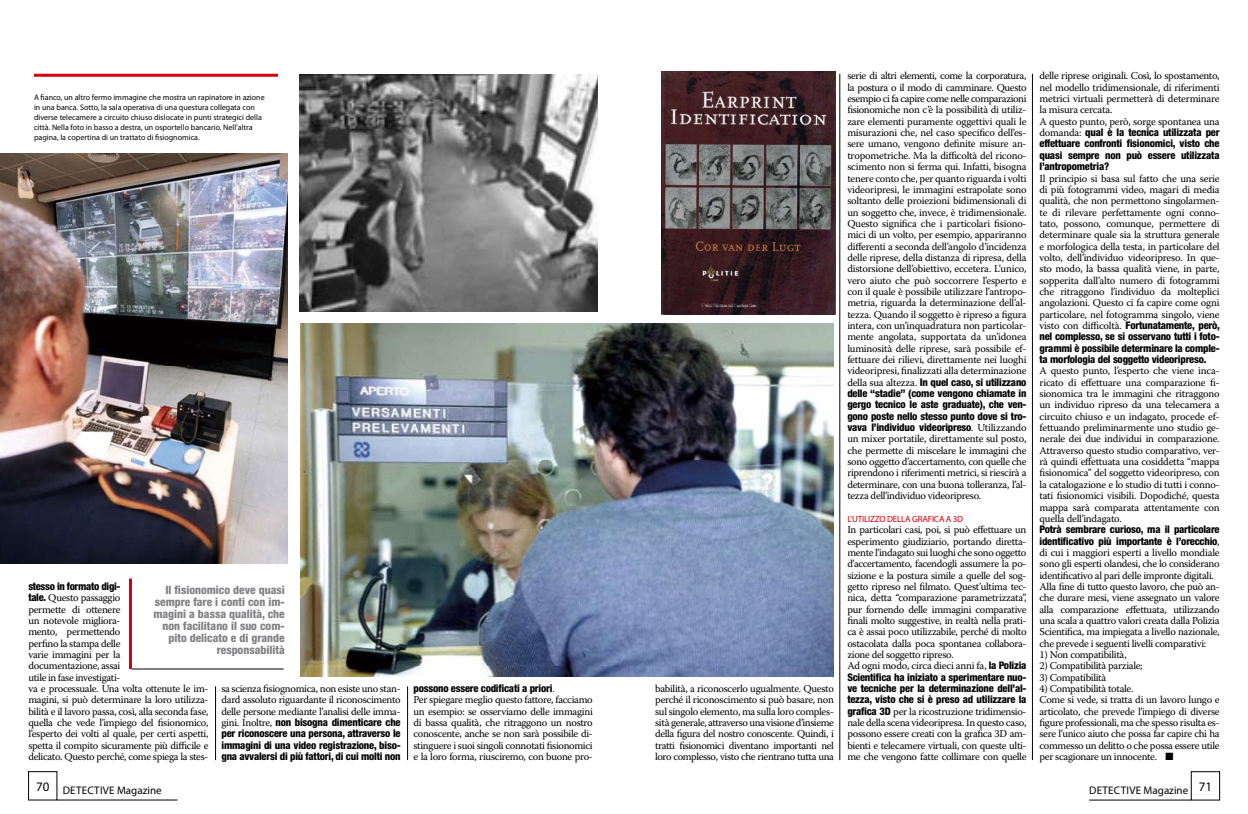
<style>
.page{position:relative;width:1248px;height:814px;background:#fff}
.page>*{position:absolute;margin:0;border:0;box-sizing:border-box;transform-origin:0 0}
.t1{font:800 condensed 11.5px/12px "Helvetica Neue";color:#817f84;text-align:right}
.t2{font:11px "Myriad Pro";letter-spacing:.02em;color:#000}
.t3{font:10.5px/11.3px "Warnock Pro";letter-spacing:-.03em;color:#000;text-align:justify}
.t4{font:800 condensed 10.5px/11.3px "Helvetica Neue";letter-spacing:-.02em;color:#000;text-align:justify}
.t5{font:9px "Myriad Pro";letter-spacing:-.02em;color:#d1010e}
.t6{font:8px/10px "Myriad Pro";color:#000}
.s1{font-family:"Helvetica Neue";font-weight:800;font-stretch:condensed}
.s2{font-family:"Warnock Pro";font-weight:400;font-stretch:normal}
</style>
<div class="page">
<div style="left:28px;top:771px;width:29px;height:29px;border:1px solid #000"></div>
<hr style="left:57px;top:799px;width:120px;height:1px;background:#000">
<div style="left:1190px;top:771px;width:29px;height:29px;border:1px solid #000"></div>
<hr style="left:1089px;top:799px;width:102px;height:1px;background:#000">
<img style="left:0;top:153px;width:287px;height:410px">
<hr style="left:215px;top:686px;width:1px;height:74px;background:#000">
<hr style="left:839px;top:74px;width:1px;height:686px;background:#000">
<hr style="left:1032px;top:74px;width:1px;height:686px;background:#000">
<hr style="left:407px;top:686px;width:1px;height:74px;background:#000">
<img style="left:300px;top:323px;width:533px;height:353px">
<img style="left:299px;top:74px;width:298px;height:238px">
<hr style="left:34px;top:74px;width:244px;height:3px;background:#d1010e">
<hr style="left:129px;top:578px;width:3px;height:91px;background:#d1010e">
<hr style="left:132px;top:668px;width:151px;height:1px;background:#000">
<img style="left:662px;top:71px;width:173px;height:244px">
<p class="t6" style="left:34px;top:92px;width:232px">A fianco, un altro fermo immagine che mostra un rapinatore in azione in una banca. Sotto, la sala operativa di una questura collegata con diverse telecamere a circuito chiuso dislocate in punti strategici della città. Nella foto in basso a destra, un osportello bancario. Nell’altra pagina, la copertina di un trattato di fisiognomica.</p>
<p class="t4" style="left:28px;top:580px;width:94px">stesso in formato digi-</p>
<p class="t3" style="left:28px;top:592px;width:182px;text-align:left"><span class="s1">tale.</span> Questo passaggio<br>permette di ottenere<br>un notevole migliora-<br>mento, permettendo<br>perfino la stampa delle<br>varie immagini per la<br>documentazione, assai<br>utile in fase investigati-<br>va e processuale. Una volta ottenute le im&shy;magini, si può determinare la loro utilizza&shy;bilità e il lavoro passa, così, alla seconda fase, quella che vede l’impiego del fisionomico, l’esperto dei volti al quale, per certi aspetti, spetta il compito sicuramente più difficile e delicato. Questo perché, come spiega la stes-</p>
<p class="t1" style="left:153px;top:583px;width:133px">Il fisionomico deve quasi sempre fare i conti con im&shy;magini a bassa qualità, che non facilitano il suo com&shy;pito delicato e di grande responsabilità</p>
<p class="t3" style="left:221px;top:682px;width:181px">sa scienza fisiognomica, non esiste uno stan&shy;dard assoluto riguardante il riconoscimento delle persone mediante l’analisi delle imma-</p>
<p class="t4" style="left:221px;top:716px;width:181px"><span class="s2">gini. Inoltre,</span> non bisogna dimenticare che per riconoscere una persona, attraverso le immagini di una video registrazione, biso&shy;gna avvalersi di più fattori, di cui molti non</p>
<p class="t4" style="left:413px;top:682px;width:143px">possono essere codificati a priori<span class="s2">.</span></p>
<p class="t3" style="left:413px;top:694px;width:181px">Per spiegare meglio questo fattore, facciamo un esempio: se osserviamo delle immagini di bassa qualità, che ritraggono un nostro conoscente, anche se non sarà possibile di&shy;stinguere i suoi singoli connotati fisionomici e la loro forma, riusciremo, con buone pro-</p>
<p class="t3" style="left:655px;top:682px;width:180px">babilità, a riconoscerlo ugualmente. Questo perché il riconoscimento si può basare, non sul singolo elemento, ma sulla loro comples&shy;sità generale, attraverso una visione d’insieme della figura del nostro conoscente. Quindi, i tratti fisionomici diventano importanti nel loro complesso, visto che rientrano tutta una</p>
<p class="t3" style="left:847px;top:70px;width:181px">serie di altri elementi, come la corporatura, la postura o il modo di camminare. Questo esempio ci fa capire come nelle comparazioni fisionomiche non c’è la possibilità di utiliz&shy;zare elementi puramente oggettivi quali le misurazioni che, nel caso specifico dell’es&shy;sere umano, vengono definite misure an&shy;tropometriche. Ma la difficoltà del ricono&shy;scimento non si ferma qui. Infatti, bisogna tenere conto che, per quanto riguarda i volti videoripresi, le immagini estrapolate sono soltanto delle proiezioni bidimensionali di un soggetto che, invece, è tridimensionale.<br>Questo significa che i particolari fisiono&shy;mici di un volto, per esempio, appariranno differenti a seconda dell’angolo d’incidenza delle riprese, della distanza di ripresa, della distorsione dell’obiettivo, eccetera. L’unico, vero aiuto che può soccorrere l’esperto e con il quale è possibile utilizzare l’antropo&shy;metria, riguarda la determinazione dell’al&shy;tezza. Quando il soggetto è ripreso a figura intera, con un’inquadratura non particolar&shy;mente angolata, supportata da un’idonea luminosità delle riprese, sarà possibile ef&shy;fettuare dei rilievi, direttamente nei luoghi videoripresi, finalizzati alla determinazione</p>
<p class="t4" style="left:847px;top:376px;width:181px"><span class="s2">della sua altezza.</span> In quel caso, si utilizzano delle “stadie” (come vengono chiamate in gergo tecnico le aste graduate), che ven&shy;gono poste nello stesso punto dove si tro&shy;vava l’individuo videoripreso<span class="s2">. Utilizzando</span></p>
<p class="t3" style="left:847px;top:433px;width:181px">un mixer portatile, direttamente sul posto, che permette di miscelare le immagini che sono oggetto d’accertamento, con quelle che riprendono i riferimenti metrici, si riescirà a determinare, con una buona tolleranza, l’al&shy;tezza dell’individuo videoripreso.</p>
<p class="t5" style="left:847px;top:513px;width:117px">l’utilizzo della grafica a 3d</p>
<p class="t3" style="left:847px;top:524px;width:181px;text-align:left">In particolari casi, poi, si può effettuare un esperimento giudiziario, portando diretta&shy;mente l’indagato sui luoghi che sono oggetto d’accertamento, facendogli assumere la po&shy;sizione e la postura simile a quelle del sog&shy;getto ripreso nel filmato. Quest’ultima tec&shy;nica, detta “comparazione parametrizzata”, pur fornendo delle immagini comparative finali molto suggestive, in realtà nella prati&shy;ca è assai poco utilizzabile, perché di molto ostacolata dalla poca spontanea collabora&shy;zione del soggetto ripreso.<br>Ad ogni modo, circa dieci anni fa, <span class="s1">la Polizia</span></p>
<p class="t4" style="left:847px;top:671px;width:181px">Scientifica ha iniziato a sperimentare nuo&shy;ve tecniche per la determinazione dell’al&shy;tezza, visto che si è preso ad utilizzare la</p>
<p class="t3" style="left:847px;top:705px;width:181px"><span class="s1">grafica 3D</span> per la ricostruzione tridimensio&shy;nale della scena videoripresa. In questo caso, possono essere creati con la grafica 3D am&shy;bienti e telecamere virtuali, con queste ulti&shy;me che vengono fatte collimare con quelle</p>
<p class="t3" style="left:1039px;top:70px;width:182px;text-align:left">delle riprese originali. Così, lo spostamento, nel modello tridimensionale, di riferimenti metrici virtuali permetterà di determinare la misura cercata.<br>A questo punto, però, sorge spontanea una</p>
<p class="t4" style="left:1039px;top:127px;width:182px"><span class="s2">domanda:</span> qual è la tecnica utilizzata per effettuare confronti fisionomici, visto che quasi sempre non può essere utilizzata l’antropometria?</p>
<p class="t3" style="left:1039px;top:172px;width:182px">Il principio si basa sul fatto che una serie di più fotogrammi video, magari di media qualità, che non permettono singolarmen&shy;te di rilevare perfettamente ogni conno&shy;tato, possono, comunque, permettere di determinare quale sia la struttura generale e morfologica della testa, in particolare del volto, dell’individuo videoripreso. In que&shy;sto modo, la bassa qualità viene, in parte, sopperita dall’alto numero di fotogrammi che ritraggono l’individuo da molteplici angolazioni. Questo ci fa capire come ogni particolare, nel fotogramma singolo, viene</p>
<p class="t4" style="left:1039px;top:319px;width:182px"><span class="s2">visto con difficoltà.</span> Fortunatamente, però, nel complesso, se si osservano tutti i foto&shy;grammi è possibile determinare la comple&shy;ta morfologia del soggetto videoripreso.</p>
<p class="t3" style="left:1039px;top:365px;width:182px">A questo punto, l’esperto che viene inca&shy;ricato di effettuare una comparazione fi&shy;sionomica tra le immagini che ritraggono un individuo ripreso da una telecamera a circuito chiuso e un indagato, procede ef&shy;fettuando preliminarmente uno studio ge&shy;nerale dei due individui in comparazione.<br>Attraverso questo studio comparativo, ver&shy;rà quindi effettuata una cosiddetta “mappa fisionomica” del soggetto videoripreso, con la catalogazione e lo studio di tutti i conno&shy;tati fisionomici visibili. Dopodiché, questa mappa sarà comparata attentamente con quella dell’indagato.</p>
<p class="t4" style="left:1039px;top:523px;width:182px">Potrà sembrare curioso, ma il particolare identificativo più importante è l’orecchio<span class="s2">,</span></p>
<p class="t3" style="left:1039px;top:546px;width:182px;text-align:left">di cui i maggiori esperti a livello mondiale sono gli esperti olandesi, che lo considerano identificativo al pari delle impronte digitali.<br>Alla fine di tutto questo lavoro, che può an&shy;che durare mesi, viene assegnato un valore alla comparazione effettuata, utilizzando una scala a quattro valori creata dalla Polizia Scientifica, ma impiegata a livello nazionale, che prevede i seguenti livelli comparativi:</p>
<p class="t3" style="left:1039px;top:648px;width:89px">1) Non compatibilità,</p>
<p class="t3" style="left:1039px;top:660px;width:105px">2) Compatibilità parziale;</p>
<p class="t3" style="left:1039px;top:671px;width:68px">3) Compatibilità</p>
<p class="t3" style="left:1039px;top:682px;width:182px;text-align:left">4) Compatibilità totale.<br>Come si vede, si tratta di un lavoro lungo e articolato, che prevede l’impiego di diverse figure professionali, ma che spesso risulta es&shy;sere l’unico aiuto che possa far capire chi ha commesso un delitto o che possa essere utile per scagionare un innocente. ■</p>
<p class="t2" style="left:36px;top:783px;width:127px"><sup>70</sup> detective Magazine</p>
<p class="t2" style="left:1089px;top:783px;width:124px">detective Magazine <sup>71</sup></p>
</div>
